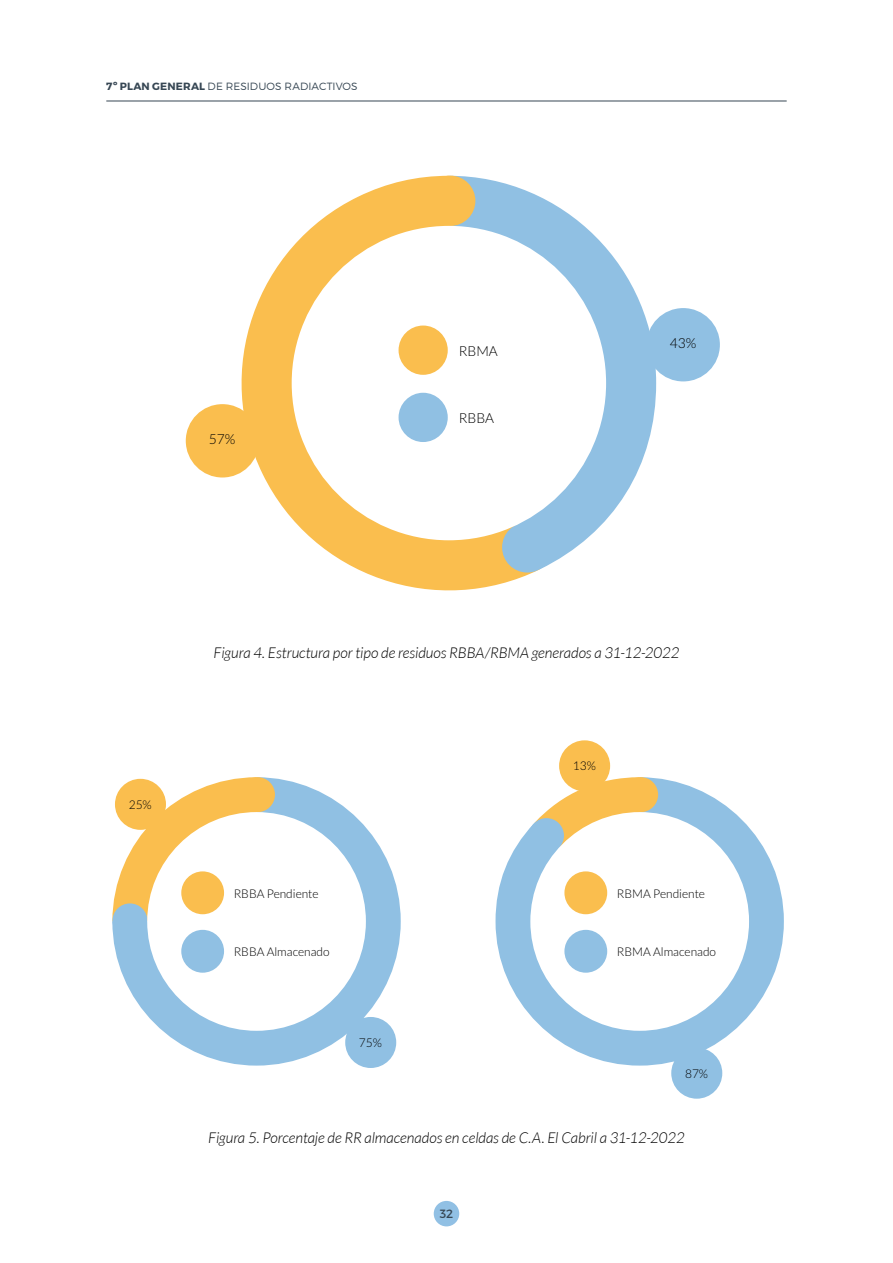
<style>
.page{position:relative;width:893px;height:1263px;background:#fff}
.page>*{position:absolute;margin:0;border:0;box-sizing:border-box;transform-origin:0 0}
.t1{font:italic 300 15px "Lato";letter-spacing:-.005em;color:#000}
.t2{font:300 13.8px "Lato";color:#000}
.t3{font:300 12px "Lato";color:#000}
.t4{font:12px "Montserrat";color:#374754}
.t5{font:300 10.5px "Montserrat";letter-spacing:.01em;color:#374754}
.s1{font-weight:700}
</style>
<div class="page">
<hr style="left:106px;top:101px;width:681px;height:1px;background:#374754">
<div style="left:434px;top:1201px;width:25px;height:25px;background:#91c0e4;border-radius:50%"></div>
<div style="left:646px;top:308px;width:74px;height:73px;background:#90c0e3;border-radius:50%"></div>
<svg style="left:212px;top:176px;width:328px;height:415px"></svg>
<svg style="left:449px;top:176px;width:207px;height:393px;fill:#90c0e3"></svg>
<div style="left:425px;top:176px;width:50px;height:50px;background:#fabe4e;border-radius:50%"></div>
<div style="left:502px;top:522px;width:50px;height:50px;background:#90c0e3;border-radius:50%"></div>
<div style="left:186px;top:404px;width:73px;height:73px;background:#fabe4e;border-radius:50%"></div>
<div style="left:292px;top:226px;width:314px;height:314px;background:#fff;border-radius:50%"></div>
<div style="left:399px;top:326px;width:49px;height:49px;background:#fabe4e;border-radius:50%"></div>
<div style="left:399px;top:393px;width:49px;height:49px;background:#90c0e3;border-radius:50%"></div>
<svg style="left:112px;top:777px;width:289px;height:288px;fill:#90c0e3"></svg>
<div style="left:240px;top:777px;width:35px;height:35px;background:#fabe4e;border-radius:50%"></div>
<div style="left:112px;top:903px;width:35px;height:35px;background:#90c0e3;border-radius:50%"></div>
<div style="left:115px;top:779px;width:51px;height:51px;background:#fabe4e;border-radius:50%"></div>
<div style="left:147px;top:812px;width:219px;height:219px;background:#fff;border-radius:50%"></div>
<div style="left:181px;top:871px;width:43px;height:43px;background:#fabe4e;border-radius:50%"></div>
<div style="left:181px;top:930px;width:43px;height:43px;background:#90c0e3;border-radius:50%"></div>
<div style="left:671px;top:1048px;width:51px;height:51px;background:#90c0e3;border-radius:50%"></div>
<svg style="left:495px;top:777px;width:289px;height:288px;fill:#90c0e3"></svg>
<div style="left:623px;top:777px;width:35px;height:35px;background:#fabe4e;border-radius:50%"></div>
<div style="left:529px;top:818px;width:35px;height:35px;background:#90c0e3;border-radius:50%"></div>
<div style="left:559px;top:740px;width:51px;height:51px;background:#fabe4e;border-radius:50%"></div>
<div style="left:530px;top:812px;width:219px;height:219px;background:#fff;border-radius:50%"></div>
<div style="left:564px;top:871px;width:43px;height:43px;background:#fabe4e;border-radius:50%"></div>
<div style="left:564px;top:930px;width:43px;height:43px;background:#90c0e3;border-radius:50%"></div>
<p class="t5" style="left:106px;top:80px;width:253px"><span class="s1">7º PLAN GENERAL</span> DE RESIDUOS RADIACTIVOS</p>
<p class="t2" style="left:209px;top:432px;width:28px">57%</p>
<p class="t2" style="left:459px;top:344px;width:40px">RBMA</p>
<p class="t2" style="left:459px;top:411px;width:37px">RBBA</p>
<p class="t2" style="left:670px;top:336px;width:28px">43%</p>
<p class="t1" style="left:214px;top:645px;width:467px">Figura 4. Estructura por tipo de residuos RBBA/RBMA generados a 31-12-2022</p>
<p class="t3" style="left:129px;top:798px;width:25px">25%</p>
<p class="t3" style="left:234px;top:887px;width:86px">RBBA Pendiente</p>
<p class="t3" style="left:234px;top:946px;width:97px">RBBA Almacenado</p>
<p class="t3" style="left:359px;top:1036px;width:25px">75%</p>
<p class="t3" style="left:573px;top:760px;width:25px">13%</p>
<p class="t3" style="left:617px;top:887px;width:90px">RBMA Pendiente</p>
<p class="t3" style="left:617px;top:946px;width:101px">RBMA Almacenado</p>
<p class="t3" style="left:685px;top:1067px;width:25px">87%</p>
<p class="t1" style="left:208px;top:1129px;width:478px">Figura 5. Porcentaje de RR almacenados en celdas de C.A. El Cabril a 31-12-2022</p>
<p class="t4" style="left:440px;top:1206px;width:15px">32</p>
</div>
